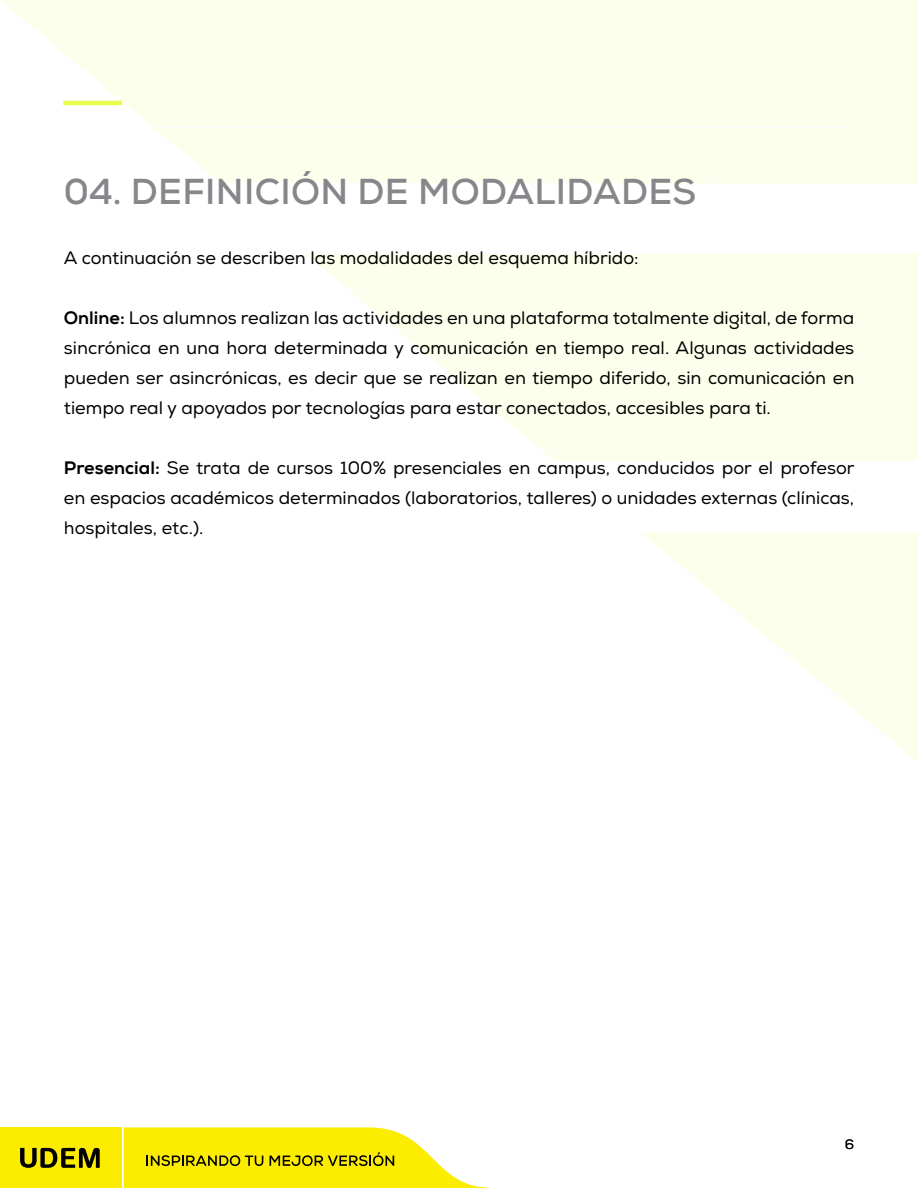
<style>
.page{position:relative;width:918px;height:1188px;background:#fff}
.page>*{position:absolute;margin:0;border:0;box-sizing:border-box;transform-origin:0 0}
.t1{font:700 36px "Nexa";letter-spacing:.01em;color:#85878a}
.t2{font:18px/30px "Nexa";color:#000;text-align:justify}
.t3{font:13.5px "Nexa";color:#000}
.s1{font-weight:800}
</style>
<div class="page">
<svg style="left:642px;top:533px;width:276px;height:229px"></svg>
<svg style="left:306px;top:254px;width:612px;height:208px;fill:#fdffed"></svg>
<svg style="left:0;top:0;width:918px;height:184px;background:#fdfeef"></svg>
<svg style="left:124px;top:1128px;width:367px;height:60px"></svg>
<div style="left:0;top:1127px;width:121px;height:61px;background:#fced00"></div>
<svg style="left:20px;top:1148px;width:80px;height:20px"></svg>
<hr style="left:64px;top:127px;width:792px;height:1px;background:#fff">
<hr style="left:63px;top:101px;width:59px;height:4px;background:#e8fc4d">
<h1 class="t1" style="left:64px;top:168px;width:634px">04. DEFINICIÓN DE MODALIDADES</h1>
<p class="t2" style="left:64px;top:243px;width:576px">A continuación se describen las modalidades del esquema híbrido:</p>
<p class="t2" style="left:64px;top:303px;width:792px"><span class="s1">Online:</span> Los alumnos realizan las actividades en una plataforma totalmente digital, de forma sincrónica en una hora determinada y comunicación en tiempo real. Algunas actividades pueden ser asincrónicas, es decir que se realizan en tiempo diferido, sin comunicación en tiempo real y apoyados por tecnologías para estar conectados, accesibles para ti.</p>
<p class="t2" style="left:64px;top:453px;width:792px"><span class="s1">Presencial:</span> Se trata de cursos 100% presenciales en campus, conducidos por el profesor en espacios académicos determinados (laboratorios, talleres) o unidades externas (clínicas, hospitales, etc.).</p>
<p class="t3" style="left:845px;top:1136px;width:11px">6</p>
</div>
